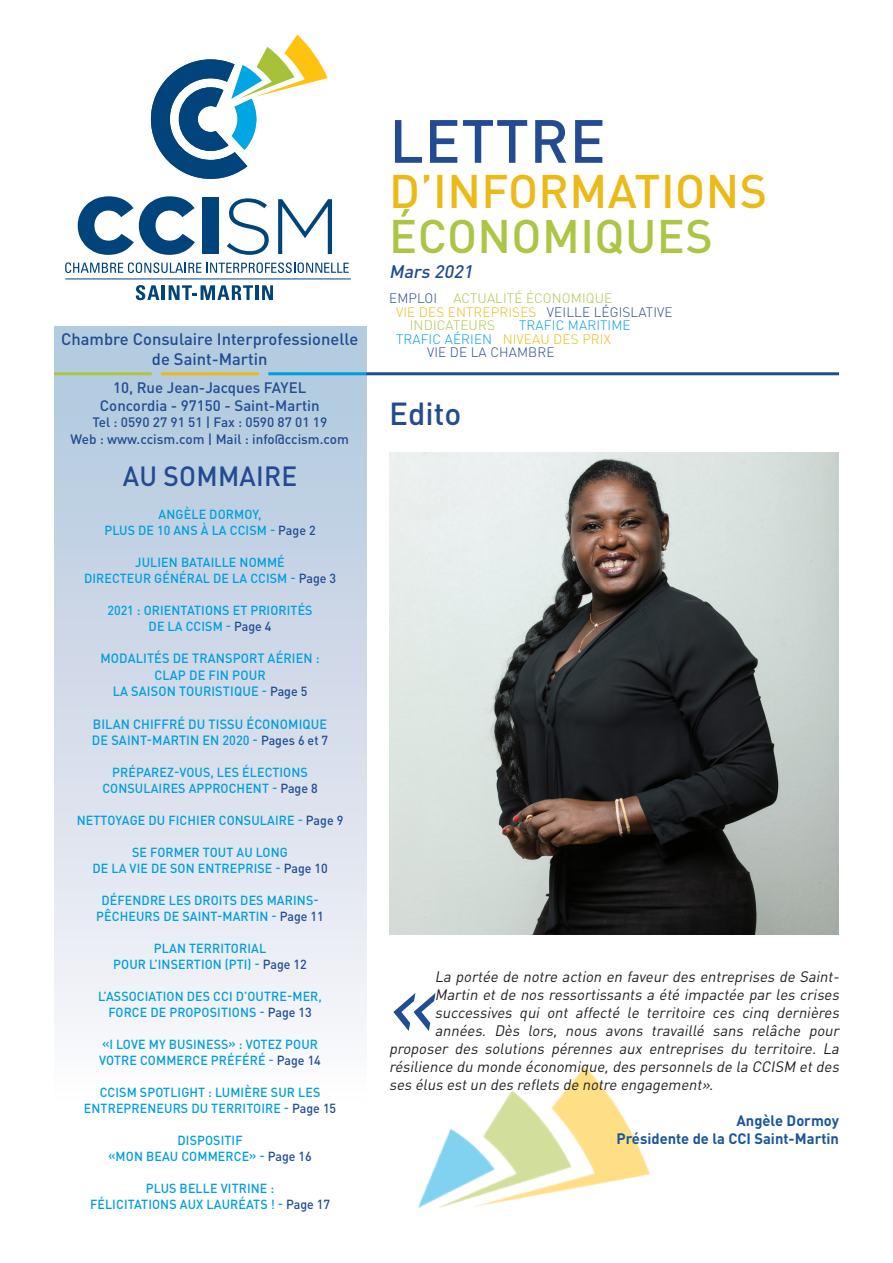
<style>
.page{position:relative;width:893px;height:1263px;background:#fff}
.page>*{position:absolute;margin:0;border:0;box-sizing:border-box;transform-origin:0 0}
.t1{font:italic 90.9px "DINOT";color:#224d93}
.t2{font:500 60px "DINOT";letter-spacing:.01em;color:#234b91}
.t3{font:500 46.5px "DINOT";letter-spacing:.01em;color:#ebba17}
.t4{font:500 46.5px "DINOT";letter-spacing:.01em;color:#abc645}
.t5{font:500 31.5px "DINOT";color:#234b91}
.t6{font:500 27.45px "DINOT";letter-spacing:.01em;color:#234b91;scale:.95 1}
.t7{font:italic 500 18px "DINOT";color:#234b91}
.t8{font:500 16.5px "DINOT";color:#234b91}
.t9{font:italic 15px "DINOT";color:#231f20}
.t10{font:500 15px "DINOT";color:#234b91}
.t11{font:700 15px "DINOT";color:#1a5699}
.t12{font:500 13.5px "DINOT";color:#234b91}
.t13{font:300 13.5px "DINOT";letter-spacing:.01em;color:#ebba17}
.t14{font:300 13.5px "DINOT";letter-spacing:.01em;color:#abc645}
.t15{font:300 13.5px "DINOT";letter-spacing:.01em;color:#009ede}
.t16{font:300 13.5px "DINOT";letter-spacing:.01em;color:#234b91}
.t17{font:500 13.35px "DINOT";letter-spacing:.01em;color:#009ede;scale:.95 1}
.t18{font:500 13.05px/16px "DINOT";letter-spacing:.01em;color:#009ede;text-align:center;scale:.95 1}
.s1{color:#224d93}
.s2{font-size:13.05px}
.s3{font-size:13.05px;color:#224d93}
.s4{color:#234b91}
.s5{color:#009ede}
</style>
<div class="page">
<div style="left:54px;top:327px;width:312px;height:882px;background:linear-gradient(to bottom,#aec5db,#fff)"></div>
<svg style="left:151px;top:35px;width:177px;height:144px"></svg>
<svg style="left:136px;top:285px;width:23px;height:15px"></svg>
<hr style="left:162px;top:285px;width:3px;height:15px;background:#00447b">
<svg style="left:169px;top:285px;width:84px;height:15px"></svg>
<hr style="left:255px;top:285px;width:3px;height:15px;background:#00447b">
<svg style="left:262px;top:285px;width:11px;height:15px"></svg>
<svg style="left:65px;top:262px;width:284px;height:11px"></svg>
<hr style="left:65px;top:278px;width:286px;height:1px;background:#00447b">
<svg style="left:227px;top:198px;width:42px;height:57px"></svg>
<svg style="left:278px;top:199px;width:54px;height:55px"></svg>
<svg style="left:78px;top:196px;width:117px;height:59px"></svg>
<div style="left:202px;top:197px;width:17px;height:57px;background:#00447b"></div>
<hr style="left:366px;top:372px;width:473px;height:3px;background:#234b91">
<hr style="left:268px;top:372px;width:98px;height:3px;background:#009ede">
<hr style="left:161px;top:372px;width:98px;height:3px;background:#ebba17">
<hr style="left:54px;top:372px;width:98px;height:3px;background:#abc645">
<img style="left:418px;top:1067px;width:232px;height:142px">
<img style="left:389px;top:452px;width:450px;height:482px">
<p class="t8" style="left:61px;top:329px;width:299px">Chambre Consulaire Interprofessionelle</p>
<p class="t8" style="left:152px;top:349px;width:117px">de Saint-Martin</p>
<p class="t10" style="left:113px;top:378px;width:195px">10, Rue Jean-Jacques FAYEL</p>
<p class="t10" style="left:100px;top:396px;width:221px">Concordia - 97150 - Saint-Martin</p>
<p class="t12" style="left:92px;top:414px;width:236px">Tel : 0590 27 91 51 | Fax : 0590 87 01 19</p>
<p class="t12" style="left:71px;top:430px;width:280px">Web : www.ccism.com | Mail : info@ccism.com</p>
<p class="t6" style="left:123px;top:458px;width:185px">AU SOMMAIRE</p>
<p class="t18" style="left:159px;top:506px;width:110px">ANGÈLE DORMOY,</p>
<p class="t18" style="left:104px;top:522px;width:224px">PLUS DE 10 ANS À LA CCISM - <span class="s1">Page 2</span></p>
<p class="t18" style="left:135px;top:554px;width:159px">JULIEN BATAILLE NOMMÉ</p>
<p class="t18" style="left:84px;top:570px;width:267px">DIRECTEUR GÉNÉRAL DE LA CCISM - <span class="s1">Page 3</span></p>
<p class="t18" style="left:107px;top:602px;width:217px">2021 : ORIENTATIONS ET PRIORITÉS</p>
<p class="t18" style="left:149px;top:618px;width:131px">DE LA CCISM - <span class="s1">Page 4</span></p>
<p class="t17" style="left:101px;top:650px;width:232px">MODALITÉS DE TRANSPORT AÉRIEN :</p>
<p class="t17" style="left:154px;top:666px;width:119px">CLAP DE FIN POUR</p>
<p class="t17" style="left:113px;top:682px;width:206px">LA SAISON TOURISTIQUE <span class="s2">-</span> <span class="s3">Page 5</span></p>
<p class="t17" style="left:93px;top:715px;width:248px">BILAN CHIFFRÉ DU TISSU ÉCONOMIQUE</p>
<p class="t17" style="left:92px;top:731px;width:250px">DE SAINT-MARTIN EN 2020 - <span class="s3">Pages 6 et 7</span></p>
<p class="t18" style="left:102px;top:764px;width:228px">PRÉPAREZ-VOUS, LES ÉLECTIONS<br>CONSULAIRES APPROCHENT - <span class="s1">Page 8</span></p>
<p class="t18" style="left:77px;top:812px;width:282px">NETTOYAGE DU FICHIER CONSULAIRE - <span class="s1">Page 9</span></p>
<p class="t18" style="left:132px;top:844px;width:165px">SE FORMER TOUT AU LONG</p>
<p class="t18" style="left:92px;top:860px;width:249px">DE LA VIE DE SON ENTREPRISE - <span class="s1">Page 10</span></p>
<p class="t18" style="left:96px;top:892px;width:241px">DÉFENDRE LES DROITS DES MARINS-<br>PÊCHEURS DE SAINT-MARTIN - <span class="s1">Page 11</span></p>
<p class="t18" style="left:154px;top:940px;width:120px">PLAN TERRITORIAL</p>
<p class="t18" style="left:113px;top:956px;width:205px">POUR L’INSERTION (PTI) - <span class="s1">Page 12</span></p>
<p class="t18" style="left:98px;top:988px;width:237px">L’ASSOCIATION DES CCI D’OUTRE-MER,</p>
<p class="t18" style="left:108px;top:1004px;width:216px">FORCE DE PROPOSITIONS - <span class="s1">Page 13</span></p>
<p class="t18" style="left:102px;top:1036px;width:229px">«I LOVE MY BUSINESS» : VOTEZ POUR</p>
<p class="t18" style="left:99px;top:1052px;width:235px">VOTRE COMMERCE PRÉFÉRÉ - <span class="s1">Page 14</span></p>
<p class="t18" style="left:84px;top:1084px;width:267px">CCISM SPOTLIGHT : LUMIÈRE SUR LES<br>ENTREPRENEURS DU TERRITOIRE - <span class="s1">Page 15</span></p>
<p class="t18" style="left:177px;top:1132px;width:70px">DISPOSITIF</p>
<p class="t18" style="left:108px;top:1148px;width:216px">«MON BEAU COMMERCE» - <span class="s1">Page 16</span></p>
<p class="t18" style="left:146px;top:1180px;width:136px">PLUS BELLE VITRINE :</p>
<p class="t18" style="left:90px;top:1196px;width:254px">FÉLICITATIONS AUX LAURÉATS ! - <span class="s1">Page 17</span></p>
<p class="t2" style="left:389px;top:103px;width:218px">LETTRE</p>
<p class="t3" style="left:389px;top:161px;width:379px">D’INFORMATIONS</p>
<p class="t4" style="left:389px;top:206px;width:325px">ÉCONOMIQUES</p>
<p class="t7" style="left:389px;top:260px;width:89px">Mars 2021</p>
<p class="t14" style="left:389px;top:290px;width:225px"><span class="s4">EMPLOI</span> ACTUALITÉ ÉCONOMIQUE</p>
<p class="t13" style="left:396px;top:304px;width:278px">VIE DES ENTREPRISES <span class="s4">VEILLE LÉGISLATIVE</span></p>
<p class="t14" style="left:410px;top:317px;width:87px">INDICATEURS</p>
<p class="t15" style="left:519px;top:317px;width:113px">TRAFIC MARITIME</p>
<p class="t13" style="left:396px;top:331px;width:216px"><span class="s5">TRAFIC AÉRIEN</span> NIVEAU DES PRIX</p>
<p class="t16" style="left:427px;top:344px;width:129px">VIE DE LA CHAMBRE</p>
<p class="t5" style="left:389px;top:393px;width:74px">Edito</p>
<p class="t9" style="left:435px;top:967px;width:409px">La portée de notre action en faveur des entreprises de Saint-</p>
<p class="t9" style="left:435px;top:985px;width:409px">Martin et de nos ressortissants a été impactée par les crises</p>
<p class="t9" style="left:435px;top:1003px;width:409px">successives qui ont affecté le territoire ces cinq dernières</p>
<p class="t9" style="left:435px;top:1021px;width:409px">années. Dès lors, nous avons travaillé sans relâche pour</p>
<p class="t9" style="left:389px;top:1039px;width:455px">proposer des solutions pérennes aux entreprises du territoire. La</p>
<p class="t9" style="left:389px;top:1057px;width:455px">résilience du monde économique,des personnels de la CCISM etdes</p>
<p class="t9" style="left:389px;top:1075px;width:329px">ses élus estun des reflets de notre engagement».</p>
<p class="t11" style="left:736px;top:1111px;width:104px">Angèle Dormoy</p>
<p class="t11" style="left:616px;top:1129px;width:224px">Présidente de la CCI Saint-Martin</p>
<p class="t1" style="left:385px;top:947px;width:70px">«</p>
</div>
